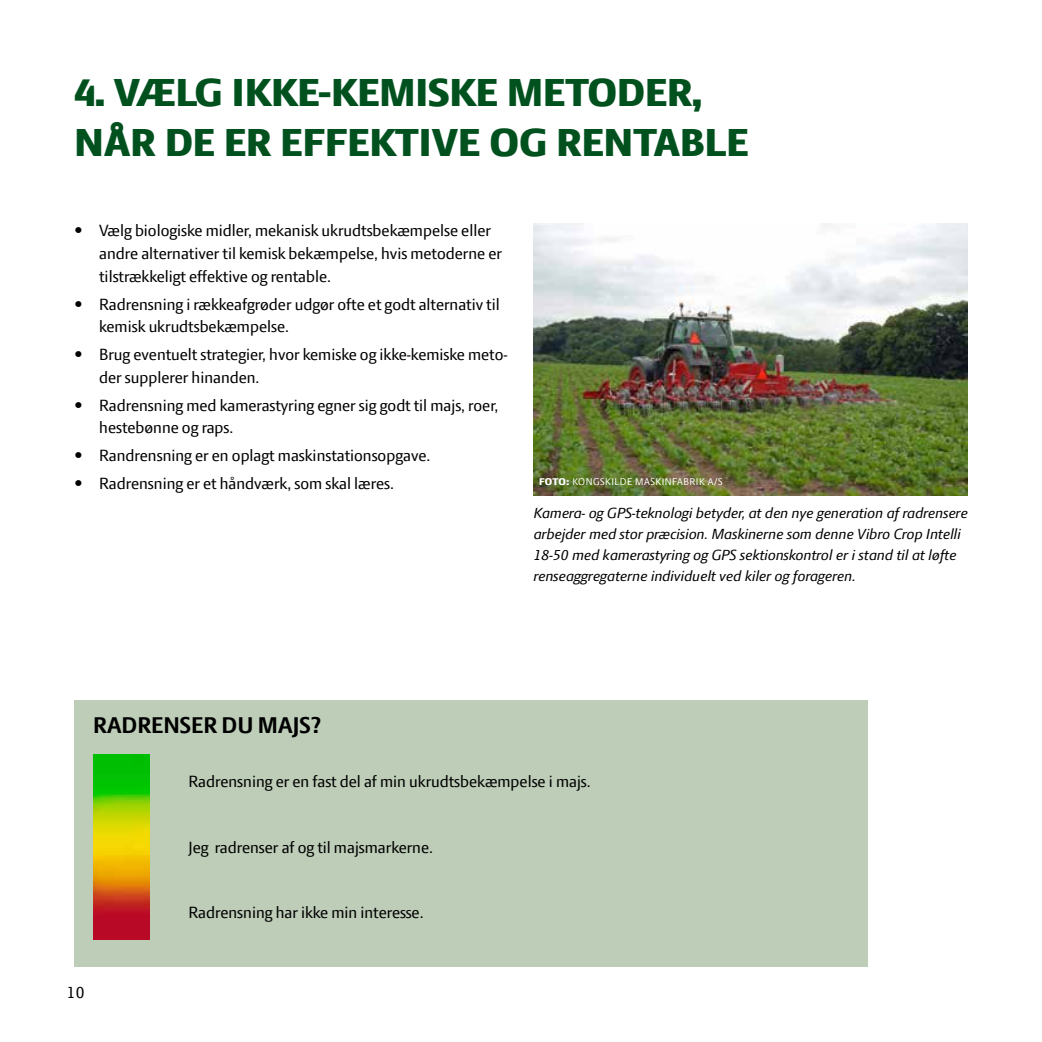
<style>
.page{position:relative;width:1042px;height:1042px;background:#fff}
.page>*{position:absolute;margin:0;border:0;box-sizing:border-box;transform-origin:0 0}
.t1{font:800 42px/50.4px "LF Press Sans";color:#00511e}
.t2{font:700 24.5px "LF Press Sans";color:#000}
.t3{font:17.5px/22.8px "LF Press Sans";color:#000}
.t4{font:italic 15.75px/21px "LF Press Sans";color:#000}
.t5{font:10.5px "LF Press Sans";letter-spacing:.05em;color:#fff}
.s1{font-weight:800}
</style>
<div class="page">
<img style="left:533px;top:223px;width:434px;height:273px">
<div style="left:74px;top:699px;width:794px;height:267px;background:#bdcdb8"></div>
<img style="left:93px;top:754px;width:56px;height:185px">
<h1 class="t1" style="left:74px;top:67px;width:675px">4. VÆLG IKKE-KEMISKE METODER,<br>NÅR DE ER EFFEKTIVE OG RENTABLE</h1>
<p class="t3" style="left:99px;top:219px;width:404px;text-indent:-25px">• Vælg biologiske midler, mekanisk ukrudtsbekæmpelse eller andre alternativer til kemisk bekæmpelse, hvis metoderne er tilstrækkeligt effektive og rentable.</p>
<p class="t3" style="left:99px;top:292px;width:402px;text-indent:-25px">• Radrensning i rækkeafgrøder udgør ofte et godt alternativ til kemisk ukrudtsbekæmpelse.</p>
<p class="t3" style="left:99px;top:343px;width:410px;text-indent:-25px">• Brug eventuelt strategier, hvor kemiske og ikke-kemiske meto&shy;der supplerer hinanden.</p>
<p class="t3" style="left:99px;top:393px;width:400px;text-indent:-25px">• Radrensning med kamerastyring egner sig godt til majs, roer, hestebønne og raps.</p>
<p class="t3" style="left:74px;top:444px;width:357px">• Randrensning er en oplagt maskinstationsopgave.</p>
<p class="t3" style="left:74px;top:471px;width:321px">• Radrensning er et håndværk, som skal læres.</p>
<p class="t5" style="left:539px;top:476px;width:185px"><span class="s1">FOTO:</span> KONGSKILDE MASKINFABRIK A/S</p>
<h2 class="t2" style="left:93px;top:711px;width:230px">RADRENSER DU MAJS?</h2>
<p class="t4" style="left:533px;top:502px;width:436px">Kamera- og GPS-teknologi betyder, at den nye generation af radrensere arbejder med stor præcision. Maskinerne som denne Vibro Crop Intelli 18-50 med kamerastyring og GPS sektionskontrol er i stand til at løfte renseaggregaterne individuelt ved kiler og forageren.</p>
<p class="t3" style="left:189px;top:770px;width:404px">Radrensning er en fast del af min ukrudtsbekæmpelse i majs.</p>
<p class="t3" style="left:189px;top:835px;width:246px">Jeg radrenser af og til majsmarkerne.</p>
<p class="t3" style="left:67px;top:980px;width:19px">10</p>
<p class="t3" style="left:189px;top:900px;width:237px">Radrensning har ikke min interesse.</p>
</div>
